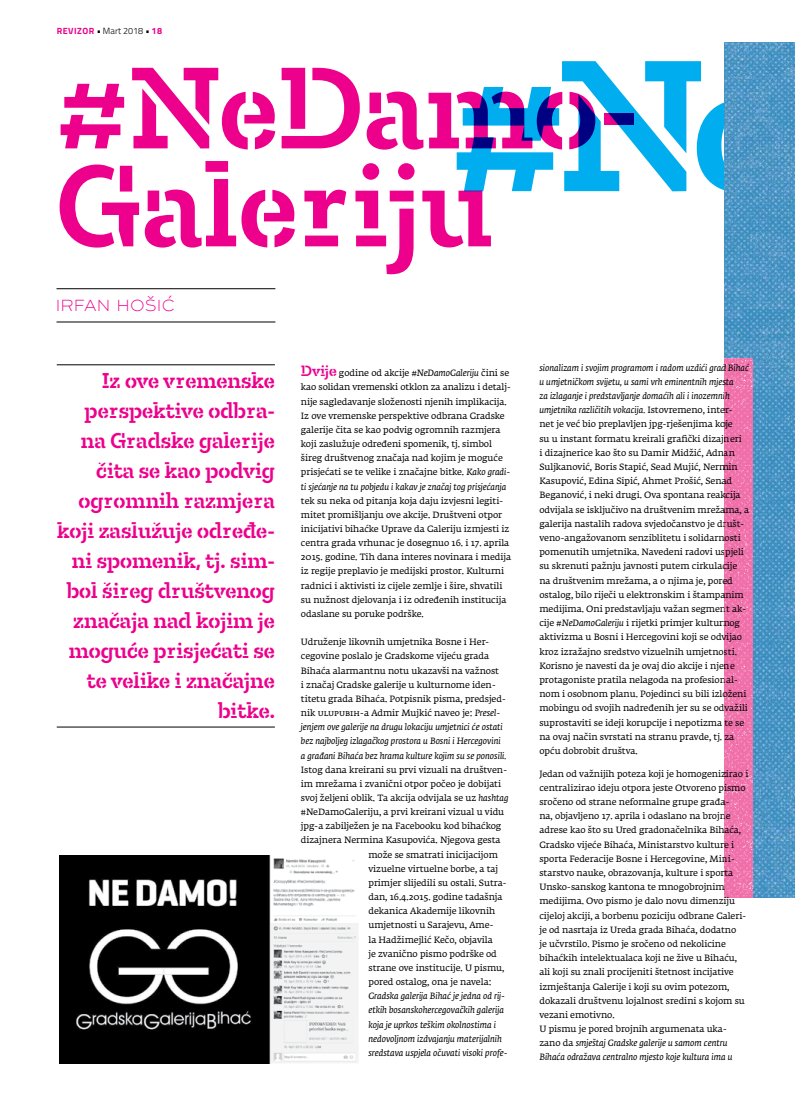
<style>
.page{position:relative;width:795px;height:1106px;background:#fff}
.page>*{position:absolute;margin:0;border:0;box-sizing:border-box;transform-origin:0 0}
.t1{font:500 124px/98px "Tesla Stencil Std";color:#ec008c}
.t2{font:500 23px/30px "Tesla Stencil Std";color:#ec008c;text-align:right}
.t3{font:300 16px "Arkibal";letter-spacing:.075em;color:#ec008c}
.t4{font:9px/14.2px "Fedra Serif A Pro";letter-spacing:-.005em;color:#000}
.t5{font:italic 9px/14.2px "Fedra Serif A Pro";letter-spacing:-.005em;color:#000}
.t6{font:300 9px "Titillium";color:#000}
.s1{font-weight:700;color:#ec008c}
.s2{font-size:200px;color:#00aeef}
.s3{font-family:"Tesla Stencil Std";font-weight:500;font-size:16px;color:#ec008c}
.s4{font-style:italic}
</style>
<div class="page">
<hr style="left:57px;top:364px;width:218px;height:1px;background:#000">
<hr style="left:57px;top:727px;width:218px;height:1px;background:#000">
<hr style="left:56px;top:322px;width:219px;height:1px;background:#000">
<hr style="left:56px;top:288px;width:219px;height:1px;background:#000">
<img style="left:724px;top:43px;width:70px;height:854px">
<img style="left:60px;top:855px;width:298px;height:208px">
<img style="left:724px;top:358px;width:27px;height:539px">
<p class="t6" style="left:57px;top:24px;width:107px"><span class="s1">REVIZOR</span> • Mart 2018 • <span class="s1">18</span></p>
<h1 class="t1" style="left:56px;top:58px;width:732px">#NeDamo<span class="s2">#Ne</span>-<br>Galeriju</h1>
<h3 class="t3" style="left:56px;top:295px;width:119px">IRFAN HOŠIĆ</h3>
<h2 class="t2" style="left:57px;top:365px;width:219px">Iz ove vremenske perspektive odbra&shy;na Gradske galerije čita se kao podvig ogromnih razmjera koji zaslužuje određe&shy;ni spomenik, tj. sim&shy;bol šireg društvenog značaja nad kojim je moguće prisjećati se te velike i značajne bitke.</h2>
<p class="t4" style="left:301px;top:366px;width:211px"><span class="s3">Dvije</span> godine od akcije <span class="s4">#NeDamoGaleriju</span> čini se kao solidan vremenski otklon za analizu i detalj&shy;nije sagledavanje složenosti njenih implikacija.<br>Iz ove vremenske perspektive odbrana Gradske galerije čita se kao podvig ogromnih razmjera koji zaslužuje određeni spomenik, tj. simbol šireg društvenog značaja nad kojim je moguće prisjećati se te velike i značajne bitke. <span class="s4">Kako gradi&shy;ti sjećanje na tu pobjedu i kakav je značaj tog prisjećanja</span></p>
<p class="t4" style="left:301px;top:493px;width:211px">tek su neka od pitanja koja daju izvjesni legiti&shy;mitet promišljanju ove akcije. Društveni otpor inicijativi bihaćke Uprave da Galeriju izmjesti iz centra grada vrhunac je dosegnuo 16. i 17. aprila 2015. godine. Tih dana interes novinara i medija iz regije preplavio je medijski prostor. Kulturni radnici i aktivisti iz cijele zemlje i šire, shvatili su nužnost djelovanja i iz određenih institucija odaslane su poruke podrške.</p>
<p class="t4" style="left:301px;top:635px;width:207px">Udruženje likovnih umjetnika Bosne i Her&shy;cegovine poslalo je Gradskome vijeću grada Bihaća alarmantnu notu ukazavši na važnost<br>i značaj Gradske galerije u kulturnome iden&shy;titetu grada Bihaća. Potpisnik pisma, predsjed&shy;nik ulupubih-a Admir Mujkić naveo je: <span class="s4">Presel&shy;jenjem ove galerije na drugu lokaciju umjetnici će ostati bez najboljeg izlagačkog prostora u Bosni i Hercegovini a građani Bihaća bez hrama kulture kojim su se ponosili.</span></p>
<p class="t4" style="left:301px;top:762px;width:208px">Istog dana kreirani su prvi vizuali na društven-</p>
<p class="t4" style="left:301px;top:777px;width:201px">im mrežama i zvanični otpor počeo je dobijati</p>
<p class="t4" style="left:301px;top:791px;width:209px">svoj željeni oblik. Ta akcija odvijala se uz <span class="s4">hashtag</span></p>
<p class="t4" style="left:301px;top:805px;width:205px">#NeDamoGaleriju, a prvi kreirani vizual u vidu</p>
<p class="t4" style="left:301px;top:819px;width:202px">jpg-a zabilježen je na Facebooku kod bihaćkog</p>
<p class="t4" style="left:301px;top:833px;width:201px">dizajnera Nermina Kasupovića. Njegova gesta</p>
<p class="t4" style="left:368px;top:847px;width:131px">može se smatrati inicijacijom</p>
<p class="t4" style="left:368px;top:862px;width:131px">vizuelne virtuelne borbe, a taj</p>
<p class="t4" style="left:368px;top:876px;width:140px">primjer slijedili su ostali. Sutra-</p>
<p class="t4" style="left:368px;top:890px;width:135px">dan, 16.4.2015. godine tadašnja</p>
<p class="t4" style="left:368px;top:904px;width:128px">dekanica Akademije likovnih</p>
<p class="t4" style="left:368px;top:918px;width:127px">umjetnosti u Sarajevu, Ame-</p>
<p class="t4" style="left:368px;top:932px;width:126px">la Hadžimejlić Kečo, objavila</p>
<p class="t4" style="left:368px;top:947px;width:130px">je zvanično pismo podrške od</p>
<p class="t4" style="left:368px;top:961px;width:137px">strane ove institucije. U pismu,</p>
<p class="t4" style="left:368px;top:975px;width:124px">pored ostalog, ona je navela:</p>
<p class="t5" style="left:368px;top:989px;width:140px">Gradska galerija Bihać je jedna od rij&shy;etkih bosanskohercegovačkih galerija koja je uprkos teškim okolnostima i nedovoljnom izdvajanju materijalnih sredstava uspjela očuvati visoki profe-</p>
<p class="t4" style="left:539px;top:361px;width:211px"><span class="s4">sionalizam i svojim programom i radom uzdići grad Bihać u umjetničkom svijetu, u sami vrh eminentnih mjesta<br>za izlaganje i predstavljanje domaćih ali i inozemnih umjetnika različitih vokacija.</span> Istovremeno, inter&shy;net je već bio preplavljen jpg-rješenjima koje<br>su u instant formatu kreirali grafički dizajneri<br>i dizajnerice kao što su Damir Midžić, Adnan Suljkanović, Boris Stapić, Sead Mujić, Nermin Kasupović, Edina Sipić, Ahmet Prošić, Senad Beganović, i neki drugi. Ova spontana reakcija odvijala se isključivo na društvenim mrežama, a galerija nastalih radova svjedočanstvo je društ&shy;veno-angažovanom senziblitetu i solidarnosti pomenutih umjetnika. Navedeni radovi uspjeli su skrenuti pažnju javnosti putem cirkulacije na društvenim mrežama, a o njima je, pored ostalog, bilo riječi u elektronskim i štampanim medijima. Oni predstavljaju važan segment ak&shy;cije <span class="s4">#NeDamoGaleriju</span> i rijetki primjer kulturnog aktivizma u Bosni i Hercegovini koji se odvijao kroz izražajno sredstvo vizuelnih umjetnosti.<br>Korisno je navesti da je ovaj dio akcije i njene protagoniste pratila nelagoda na profesional&shy;nom i osobnom planu. Pojedinci su bili izloženi mobingu od svojih nadređenih jer su se odvažili suprostaviti se ideji korupcije i nepotizma te se na ovaj način svrstati na stranu pravde, tj. za opću dobrobit društva.</p>
<p class="t4" style="left:539px;top:766px;width:210px">Jedan od važnijih poteza koji je homogenizirao i centralizirao ideju otpora jeste Otvoreno pismo sročeno od strane neformalne grupe građa-<br>na, objavljeno 17. aprila i odaslano na brojne adrese kao što su Ured gradonačelnika Bihaća, Gradsko vijeće Bihaća, Ministarstvo kulture i sporta Federacije Bosne i Hercegovine, Mini&shy;starstvo nauke, obrazovanja, kulture i sporta Unsko-sanskog kantona te mnogobrojnim medijima. Ovo pismo je dalo novu dimenziju cijeloj akciji, a borbenu poziciju odbrane Galeri&shy;je od nasrtaja iz Ureda grada Bihaća, dodatno<br>je učvrstilo. Pismo je sročeno od nekolicine bihaćkih intelektualaca koji ne žive u Bihaću, ali koji su znali procijeniti štetnost incijative izmještanja Galerije i koji su ovim potezom, dokazali društvenu lojalnost sredini s kojom su vezani emotivno.<br>U pismu je pored brojnih argumenata uka&shy;zano da <span class="s4">smještaj Gradske galerije u samom centru Bihaća odražava centralno mjesto koje kultura ima u</span></p>
</div>
